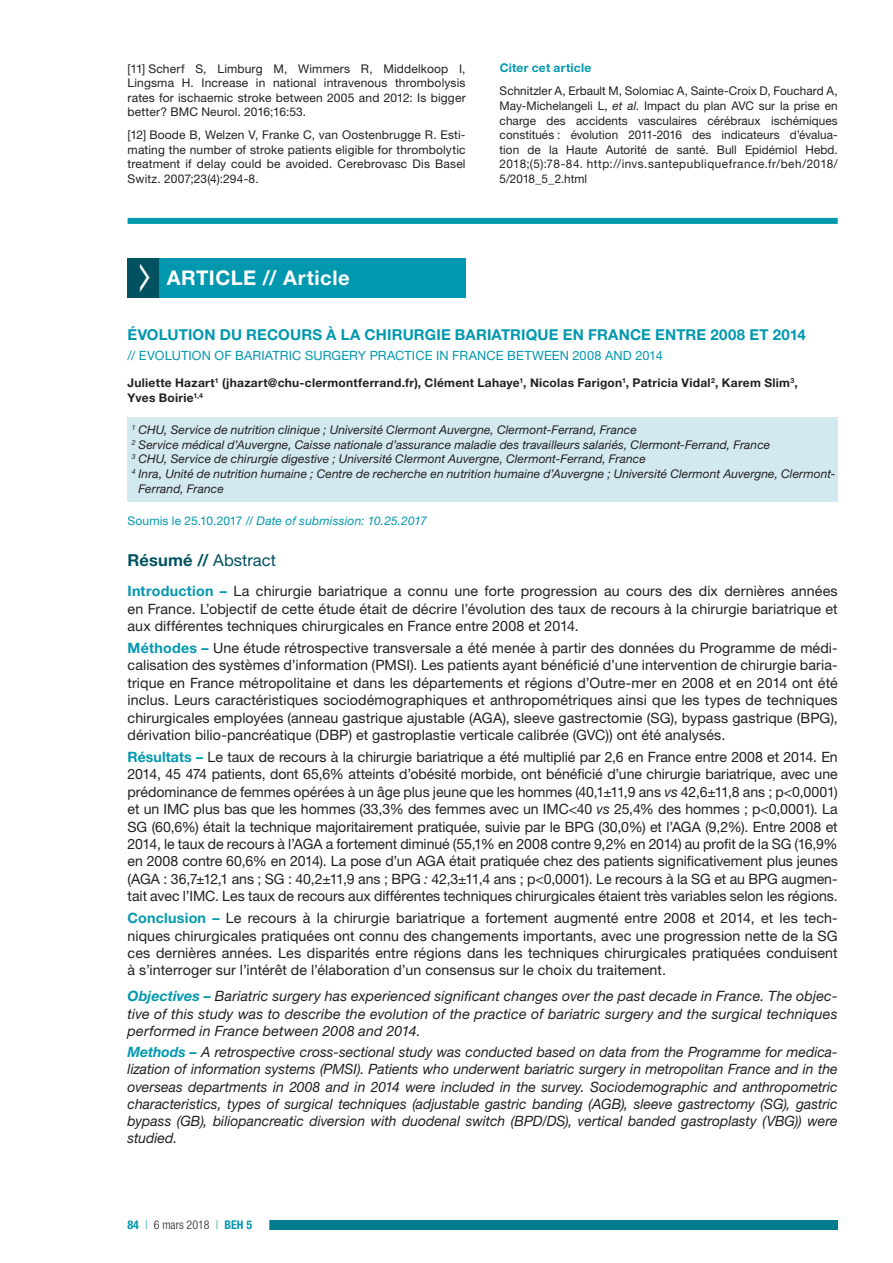
<style>
.page{position:relative;width:893px;height:1263px;background:#fff}
.page>*{position:absolute;margin:0;border:0;box-sizing:border-box;transform-origin:0 0}
.t1{font:700 20.25px "Helvetica Neue LT Std";letter-spacing:.025em;color:#fff}
.t2{font:700 16.5px "Helvetica Neue LT Std";letter-spacing:.01em;color:#005260}
.t3{font:700 15px "Helvetica Neue LT Std";letter-spacing:.01em;color:#0098af}
.t4{font:14.25px/17.4px "Helvetica Neue LT Std";letter-spacing:.005em;color:#231f20;text-align:justify}
.t5{font:italic 14.25px/17.1px "Helvetica Neue LT Std";letter-spacing:.005em;color:#231f20;text-align:justify}
.t6{font:12.75px "Helvetica Neue LT Std";letter-spacing:.01em;color:#0098af}
.t7{font:12px/14.5px "Helvetica Neue LT Std";letter-spacing:.015em;color:#231f20;text-align:justify}
.t8{font:italic 12px "Helvetica Neue LT Std";letter-spacing:.01em;color:#231f20}
.t9{font:700 12px/14.7px "Helvetica Neue LT Std";letter-spacing:.025em;color:#231f20}
.t10{font:italic 12px "Helvetica Neue LT Std";letter-spacing:.015em;color:#0098af}
.t11{font:300 condensed 12px "Helvetica Neue LT Std";color:#231f20}
.t12{font:700 12px "Helvetica Neue LT Std";letter-spacing:.025em;color:#0098af}
.s1{font-style:italic}
.s2{font-style:normal}
.s3{font-weight:400}
.s4{font-weight:700;color:#0098af}
.s5{color:#0098af}
</style>
<div class="page">
<div style="left:242px;top:1221px;width:596px;height:9px;background:#007c8f"></div>
<div style="left:110px;top:1219px;width:159px;height:12px;background:#fff"></div>
<div style="left:159px;top:258px;width:307px;height:40px;background:#0098af"></div>
<div style="left:128px;top:417px;width:710px;height:84px;background:#d2eaef"></div>
<div style="left:128px;top:218px;width:710px;height:6px;background:#0098af"></div>
<div style="left:128px;top:258px;width:31px;height:40px;background:#005260"></div>
<p class="t7" style="left:128px;top:61px;width:340px">[11] Scherf S, Limburg M, Wimmers R, Middelkoop I, Lingsma H. Increase in national intravenous thrombolysis rates for ischaemic stroke between 2005 and 2012: Is bigger better? BMC Neurol. 2016;16:53.</p>
<p class="t7" style="left:128px;top:127px;width:340px">[12] Boode B, Welzen V, Franke C, van Oostenbrugge R. Esti&shy;mating the number of stroke patients eligible for thrombolytic treatment if delay could be avoided. Cerebrovasc Dis Basel Switz. 2007;23(4):294-8.</p>
<h1 class="t1" style="left:167px;top:265px;width:184px">ARTICLE // Article</h1>
<p class="t12" style="left:500px;top:61px;width:93px">Citer cet article</p>
<p class="t7" style="left:500px;top:84px;width:340px">Schnitzler A, Erbault M, Solomiac A, Sainte-Croix D, Fouchard A, May-Michelangeli L, <span class="s1">et al</span>. Impact du plan AVC sur la prise en charge des accidents vasculaires cérébraux ischémiques constitués : évolution 2011-2016 des indicateurs d’évalua&shy;tion de la Haute Autorité de santé. Bull Epidémiol Hebd.<br>2018;(5):78-84. http://invs.santepubliquefrance.fr/beh/2018/ 5/2018_5_2.html</p>
<p class="t3" style="left:128px;top:325px;width:680px">ÉVOLUTION DU RECOURS À LA CHIRURGIE BARIATRIQUE EN FRANCE ENTRE 2008 ET 2014</p>
<p class="t6" style="left:128px;top:348px;width:537px">// EVOLUTION OF BARIATRIC SURGERY PRACTICE IN FRANCE BETWEEN 2008 AND 2014</p>
<p class="t9" style="left:128px;top:376px;width:672px">Juliette Hazart<sup>1</sup> (jhazart@chu-clermontferrand.fr), Clément Lahaye<sup>1</sup>, Nicolas Farigon<sup>1</sup>, Patricia Vidal<sup>2</sup>, Karem Slim<sup>3</sup>,<br>Yves Boirie<sup>1,4</sup></p>
<p class="t8" style="left:132px;top:422px;width:507px"><sup>1</sup> CHU, Service de nutrition clinique ; Université Clermont Auvergne, Clermont-Ferrand, France</p>
<p class="t8" style="left:132px;top:437px;width:640px"><sup>2</sup> Service médical d’Auvergne, Caisse nationale d’assurance maladie des travailleurs salariés, Clermont-Ferrand, France</p>
<p class="t8" style="left:132px;top:452px;width:516px"><sup>3</sup> CHU, Service de chirurgie digestive ; Université Clermont Auvergne, Clermont-Ferrand, France</p>
<p class="t8" style="left:132px;top:467px;width:705px"><sup>4</sup> Inra, Unité de nutrition humaine ; Centre de recherche en nutrition humaine d’Auvergne ; Université Clermont Auvergne, Clermont-</p>
<p class="t8" style="left:139px;top:481px;width:87px">Ferrand, France</p>
<p class="t10" style="left:128px;top:513px;width:301px"><span class="s2">Soumis le 25.10.2017 //</span> Date of submission: 10.25.2017</p>
<p class="t2" style="left:128px;top:550px;width:150px">Résumé // <span class="s3">Abstract</span></p>
<p class="t4" style="left:128px;top:582px;width:712px"><span class="s4">Introduction –</span> La chirurgie bariatrique a connu une forte progression au cours des dix dernières années en France. L’objectif de cette étude était de décrire l’évolution des taux de recours à la chirurgie bariatrique et aux différentes techniques chirurgicales en France entre 2008 et 2014.</p>
<p class="t4" style="left:128px;top:639px;width:712px"><span class="s4">Méthodes –</span> Une étude rétrospective transversale a été menée à partir des données du Programme de médi&shy;calisation des systèmes d’information (PMSI). Les patients ayant bénéficié d’une intervention de chirurgie baria&shy;trique en France métropolitaine et dans les départements et régions d’Outre-mer en 2008 et en 2014 ont été inclus. Leurs caractéristiques sociodémographiques et anthropométriques ainsi que les types de techniques chirurgicales employées (anneau gastrique ajustable (AGA), sleeve gastrectomie (SG), bypass gastrique (BPG), dérivation bilio-pancréatique (DBP) et gastroplastie verticale calibrée (GVC)) ont été analysés.</p>
<p class="t4" style="left:128px;top:748px;width:712px"><span class="s4">Résultats –</span> Le taux de recours à la chirurgie bariatrique a été multiplié par 2,6 en France entre 2008 et 2014. En 2014, 45 474 patients, dont 65,6% atteints d’obésité morbide, ont bénéficié d’une chirurgie bariatrique, avec une prédominance de femmes opérées à un âge plus jeune que les hommes (40,1±11,9 ans <span class="s1">vs</span> 42,6±11,8 ans ; p&lt;0,0001) et un IMC plus bas que les hommes (33,3% des femmes avec un IMC&lt;40 <span class="s1">vs</span> 25,4% des hommes ; p&lt;0,0001). La SG (60,6%) était la technique majoritairement pratiquée, suivie par le BPG (30,0%) et l’AGA (9,2%). Entre 2008 et 2014, le taux de recours à l’AGA a fortement diminué (55,1% en 2008 contre 9,2% en 2014) au profit de la SG (16,9% en 2008 contre 60,6% en 2014). La pose d’un AGA était pratiquée chez des patients significativement plus jeunes (AGA : 36,7±12,1 ans ; SG : 40,2±11,9 ans ; BPG <span class="s1">:</span> 42,3±11,4 ans ; p&lt;0,0001). Le recours à la SG et au BPG augmen&shy;tait avec l’IMC. Les taux de recours aux différentes techniques chirurgicales étaient très variables selon les régions.</p>
<p class="t4" style="left:128px;top:909px;width:712px"><span class="s4">Conclusion –</span> Le recours à la chirurgie bariatrique a fortement augmenté entre 2008 et 2014, et les tech&shy;niques chirurgicales pratiquées ont connu des changements importants, avec une progression nette de la SG ces dernières années. Les disparités entre régions dans les techniques chirurgicales pratiquées conduisent à s’interroger sur l’intérêt de l’élaboration d’un consensus sur le choix du traitement.</p>
<p class="t5" style="left:128px;top:987px;width:712px"><span class="s4">Objectives –</span> Bariatric surgery has experienced significant changes over the past decade in France. The objec&shy;tive of this study was to describe the evolution of the practice of bariatric surgery and the surgical techniques performed in France between 2008 and 2014.</p>
<p class="t5" style="left:128px;top:1043px;width:712px"><span class="s4">Methods –</span> A retrospective cross-sectional study was conducted based on data from the Programme for medica&shy;lization of information systems (PMSI). Patients who underwent bariatric surgery in metropolitan France and in the overseas departments in 2008 and in 2014 were included in the survey. Sociodemographic and anthropometric characteristics, types of surgical techniques (adjustable gastric banding (AGB), sleeve gastrectomy (SG), gastric bypass (GB), biliopancreatic diversion with duodenal switch (BPD/DS), vertical banded gastroplasty (VBG)) were studied.</p>
<p class="t11" style="left:128px;top:1218px;width:126px"><span class="s4">84</span> <span class="s5">|</span> 6 mars 2018 <span class="s5">|</span> <span class="s4">BEH 5</span></p>
</div>
